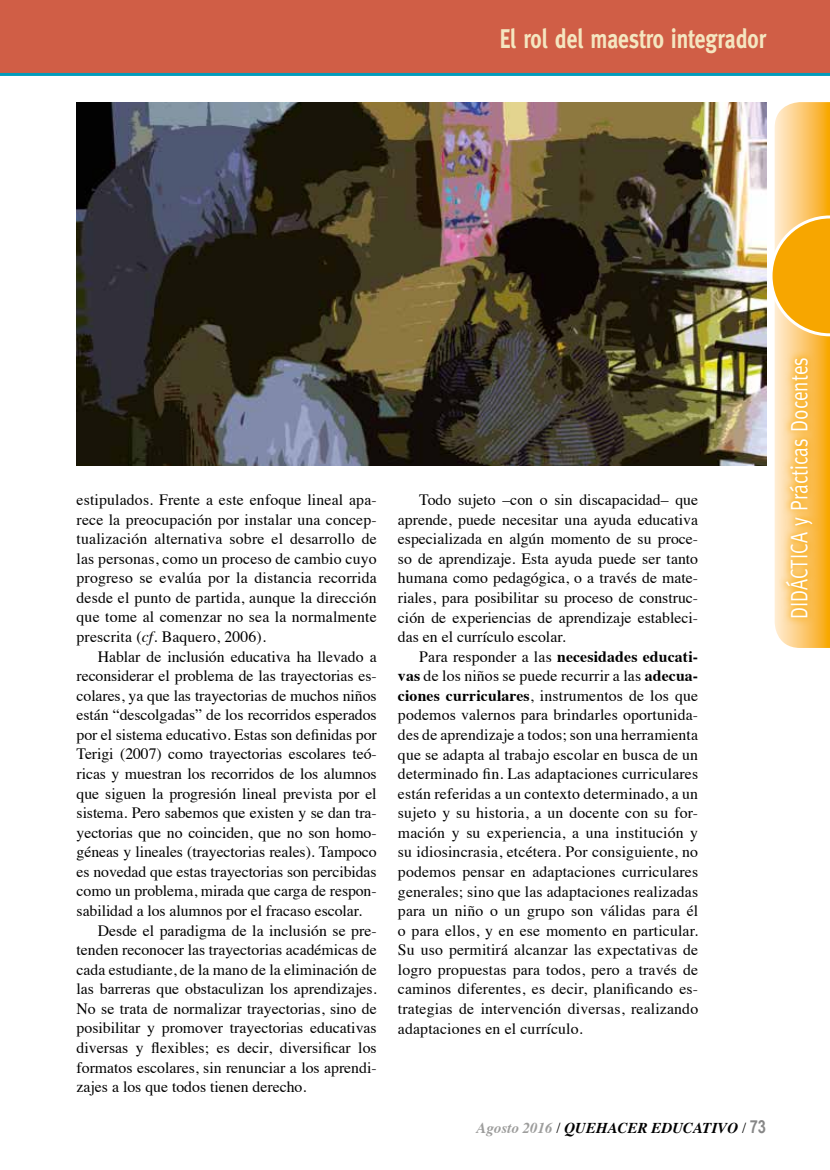
<style>
.page{position:relative;width:830px;height:1170px;background:#fff}
.page>*{position:absolute;margin:0;border:0;box-sizing:border-box;transform-origin:0 0}
.t1{font:700 27px "Meta";color:#f4e6c0;scale:.8 1}
.t2{font:24px "Meta";color:#fff;scale:.8 1}
.t3{font:15.75px/19.5px "Times";letter-spacing:-.005em;color:#000;text-align:justify}
.t4{font:italic 700 15px "Times";color:#000}
.s1{font-style:italic}
.s2{font-weight:700}
.s3{color:#9d9d9c}
.s4{font-weight:400;font-style:normal}
.s5{font-family:"Arial Narrow";font-style:normal;font-size:18px;color:#878787}
</style>
<div class="page">
<svg style="left:772px;top:102px;width:57px;height:546px;background:#fac45d"></svg>
<svg style="left:777px;top:350px;width:42px;height:275px;background:#fbc86f"></svg>
<img style="left:77px;top:102px;width:688px;height:364px">
<div style="left:0;top:0;width:829px;height:76px;background:#d05e46"></div>
<h1 class="t1" style="left:499px;top:23px;width:334px">El rol del maestro integrador</h1>
<p class="t3" style="left:77px;top:488px;width:301px">estipulados. Frente a este enfoque lineal apa&shy;rece la preocupación por instalar una concep&shy;tualización alternativa sobre el desarrollo de las personas, como un proceso de cambio cuyo progreso se evalúa por la distancia recorrida desde el punto de partida, aunque la dirección que tome al comenzar no sea la normalmente prescrita (<span class="s1">cf.</span> Baquero, 2006).</p>
<p class="t3" style="left:98px;top:645px;width:280px">Hablar de inclusión educativa ha llevado a</p>
<p class="t3" style="left:77px;top:664px;width:301px">reconsiderar el problema de las trayectorias es-</p>
<p class="t3" style="left:77px;top:684px;width:301px">colares, ya que las trayectorias de muchos niños</p>
<p class="t3" style="left:77px;top:703px;width:301px">están “descolgadas” de los recorridos esperados</p>
<p class="t3" style="left:77px;top:723px;width:301px">por el sistema educativo. Estas son definidas por</p>
<p class="t3" style="left:77px;top:743px;width:301px">Terigi (2007) como trayectorias escolares teó-</p>
<p class="t3" style="left:77px;top:762px;width:301px">ricas y muestran los recorridos de los alumnos</p>
<p class="t3" style="left:77px;top:782px;width:301px">que siguen la progresión lineal prevista por el</p>
<p class="t3" style="left:77px;top:801px;width:301px">sistema. Pero sabemos que existen y se dan tra-</p>
<p class="t3" style="left:77px;top:821px;width:301px">yectorias que no coinciden, que no son homo-</p>
<p class="t3" style="left:77px;top:840px;width:301px">géneas y lineales (trayectorias reales). Tampoco</p>
<p class="t3" style="left:77px;top:860px;width:301px">es novedad que estas trayectorias son percibidas</p>
<p class="t3" style="left:77px;top:880px;width:301px">como un problema, mirada que carga de respon-</p>
<p class="t3" style="left:77px;top:899px;width:287px">sabilidad a los alumnos por el fracaso escolar.</p>
<p class="t3" style="left:98px;top:919px;width:280px">Desde el paradigma de la inclusión se pre-</p>
<p class="t3" style="left:77px;top:938px;width:301px">tenden reconocer las trayectorias académicas de</p>
<p class="t3" style="left:77px;top:958px;width:301px">cada estudiante, de la mano de la eliminación de</p>
<p class="t3" style="left:77px;top:977px;width:301px">las barreras que obstaculizan los aprendizajes.</p>
<p class="t3" style="left:77px;top:997px;width:301px">No se trata de normalizar trayectorias, sino de</p>
<p class="t3" style="left:77px;top:1016px;width:301px">posibilitar y promover trayectorias educativas</p>
<p class="t3" style="left:77px;top:1036px;width:301px">diversas y flexibles; es decir, diversificar los</p>
<p class="t3" style="left:77px;top:1056px;width:301px">formatos escolares, sin renunciar a los aprendi-</p>
<p class="t3" style="left:77px;top:1075px;width:231px">zajes a los que todos tienen derecho.</p>
<p class="t3" style="left:398px;top:488px;width:301px;text-indent:21px">Todo sujeto –con o sin discapacidad– que aprende, puede necesitar una ayuda educativa especializada en algún momento de su proce&shy;so de aprendizaje. Esta ayuda puede ser tanto humana como pedagógica, o a través de mate&shy;riales, para posibilitar su proceso de construc&shy;ción de experiencias de aprendizaje estableci&shy;das en el currículo escolar.</p>
<p class="t3" style="left:398px;top:645px;width:301px;text-indent:21px">Para responder a las <span class="s2">necesidades educati&shy;vas</span> de los niños se puede recurrir a las <span class="s2">adecua&shy;ciones curriculares</span>, instrumentos de los que podemos valernos para brindarles oportunida&shy;des de aprendizaje a todos; son una herramienta que se adapta al trabajo escolar en busca de un determinado fin. Las adaptaciones curriculares están referidas a un contexto determinado, a un sujeto y su historia, a un docente con su for&shy;mación y su experiencia, a una institución y su idiosincrasia, etcétera. Por consiguiente, no podemos pensar en adaptaciones curriculares generales; sino que las adaptaciones realizadas para un niño o un grupo son válidas para él o para ellos, y en ese momento en particular.<br>Su uso permitirá alcanzar las expectativas de logro propuestas para todos, pero a través de caminos diferentes, es decir, planificando es&shy;trategias de intervención diversas, realizando adaptaciones en el currículo.</p>
<h2 class="t2" style="left:785px;top:619px;width:329px;rotate:-90deg">DIDÁCTICA y Prácticas Docentes</h2>
<p class="t4" style="left:476px;top:1113px;width:291px"><span class="s3">Agosto 2016</span> <span class="s4">/</span> QUEHACER EDUCATIVO <span class="s4">/</span> <span class="s5">73</span></p>
</div>
